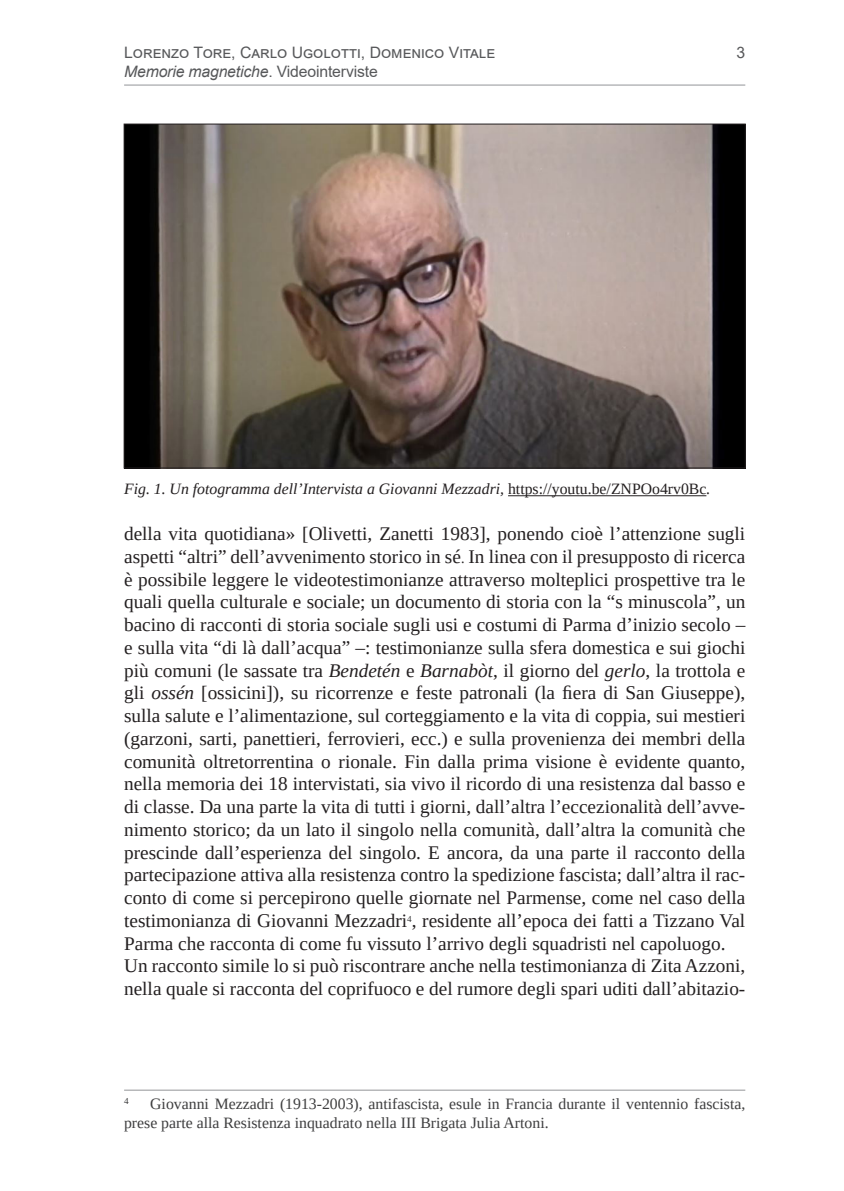
<style>
.page{position:relative;width:844px;height:1191px;background:#fff}
.page>*{position:absolute;margin:0;border:0;box-sizing:border-box;transform-origin:0 0}
.Testo_articoli{font:19.25px/22.8px "Tinos";color:#231f20;text-align:justify}
.Note{font:15.75px/18.9px "Tinos";color:#3e3e3f}
.Dida{font:italic 15.75px "Tinos";color:#231f20}
.t1{font:15.75px/19.2px "Arial";color:#57585a}
.Note-2{font:9.1px "Tinos";color:#3e3e3f}
.s1{font-style:italic}
.s2{font-style:normal}
.s3{font-size:14px}
</style>
<div class="page">
<hr style="left:124px;top:85px;width:621px;height:1px;background:#939598">
<hr style="left:124px;top:1089px;width:621px;height:1px;background:#939598">
<hr style="left:508px;top:495px;width:198px;height:1px;background:#231f20">
<img style="left:126px;top:126px;width:617px;height:340px">
<p class="t1" style="left:124px;top:43px;width:372px">Lorenzo Tore, Carlo Ugolotti, Domenico Vitale<br><span class="s1">Memorie magnetiche</span>. Videointerviste</p>
<p class="t1" style="left:736px;top:42px;width:10px">3</p>
<p class="Dida" style="left:124px;top:478px;width:587px">Fig. 1. Un fotogramma dell’Intervista a Giovanni Mezzadri, <span class="s2">https://youtu.be/ZNPOo4rv0Bc</span>.</p>
<p class="Testo_articoli" style="left:124px;top:522px;width:622px">della vita quotidiana» [Olivetti, Zanetti 1983], ponendo cioè l’attenzione sugli aspetti “altri” dell’avvenimento storico in sé<span class="s3">.</span> In linea con il presupposto di ricerca è possibile leggere le videotestimonianze attraverso molteplici prospettive tra le quali quella culturale e sociale; un documento di storia con la “s minuscola”, un bacino di racconti di storia sociale sugli usi e costumi di Parma d’inizio secolo – e sulla vita “di là dall’acqua” –: testimonianze sulla sfera domestica e sui giochi più comuni (le sassate tra <span class="s1">Bendetén</span> e <span class="s1">Barnabòt</span>, il giorno del <span class="s1">gerlo</span>, la trottola e gli <span class="s1">ossén</span> [ossicini]), su ricorrenze e feste patronali (la fiera di San Giuseppe), sulla salute e l’alimentazione, sul corteggiamento e la vita di coppia, sui mestieri (garzoni, sarti, panettieri, ferrovieri, ecc.) e sulla provenienza dei membri della comunità oltretorrentina o rionale. Fin dalla prima visione è evidente quanto, nella memoria dei 18 intervistati, sia vivo il ricordo di una resistenza dal basso e di classe. Da una parte la vita di tutti i giorni, dall’altra l’eccezionalità dell’avve&shy;nimento storico; da un lato il singolo nella comunità, dall’altra la comunità che prescinde dall’esperienza del singolo. E ancora, da una parte il racconto della partecipazione attiva alla resistenza contro la spedizione fascista; dall’altra il rac&shy;conto di come si percepirono quelle giornate nel Parmense, come nel caso della testimonianza di Giovanni Mezzadri<sup>4</sup>, residente all’epoca dei fatti a Tizzano Val Parma che racconta di come fu vissuto l’arrivo degli squadristi nel capoluogo.</p>
<p class="Testo_articoli" style="left:124px;top:954px;width:622px">Un racconto simile lo si può riscontrare anche nella testimonianza di Zita Azzoni, nella quale si racconta del coprifuoco e del rumore degli spari uditi dall’abitazio-</p>
<p class="Note-2" style="left:124px;top:1094px;width:6px">4</p>
<p class="Note" style="left:124px;top:1094px;width:622px;text-indent:26px">Giovanni Mezzadri (1913-2003), antifascista, esule in Francia durante il ventennio fascista, prese parte alla Resistenza inquadrato nella III Brigata Julia Artoni.</p>
</div>
